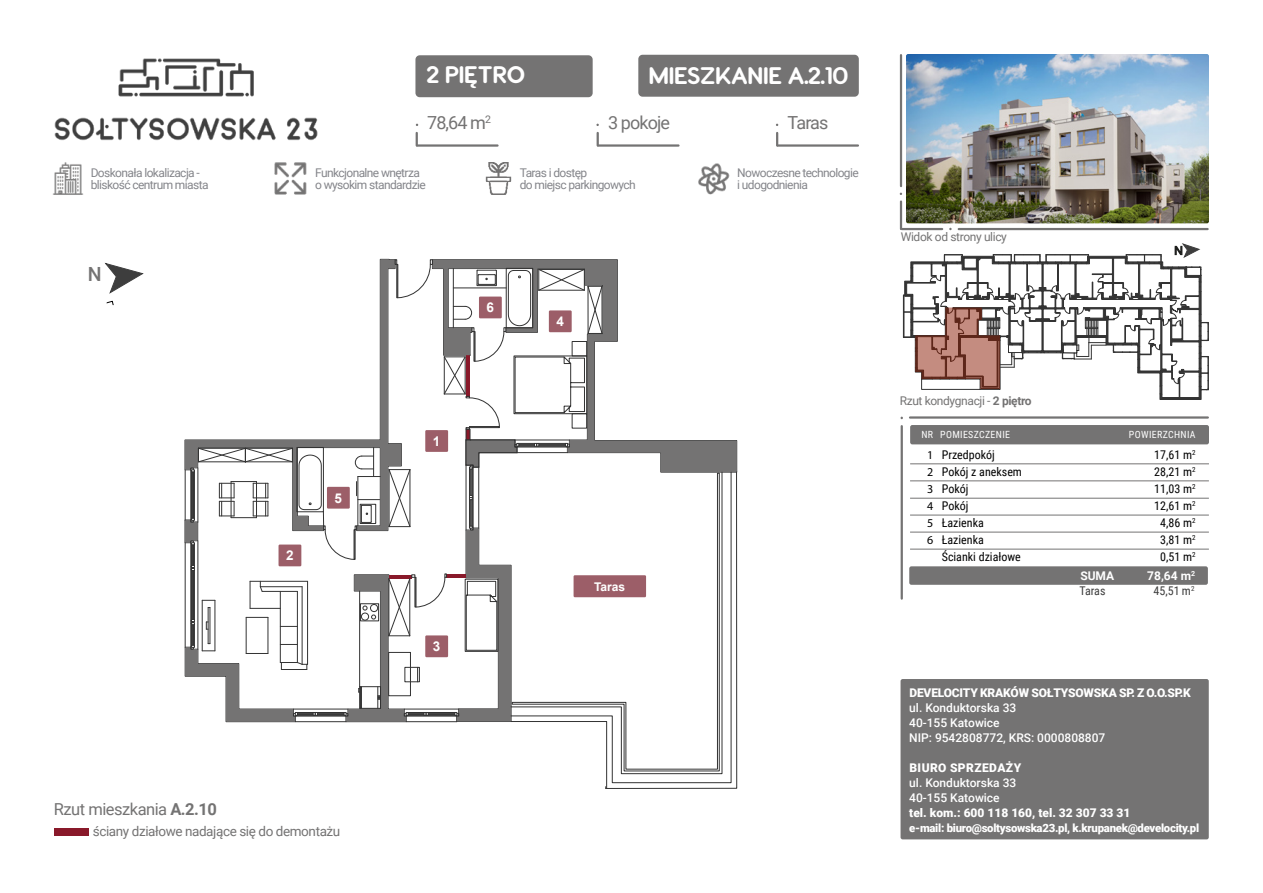
<style>
.page{position:relative;width:1263px;height:893px;background:#fff}
.page>*{position:absolute;margin:0;border:0;box-sizing:border-box;transform-origin:0 0}
.Nagłówki_Główne{font:800 24px "Visby Round CF";letter-spacing:-.04em;color:#fff}
.Nagłówki_Główne-2{font:500 19.5px "Roboto";color:#747373}
.Nagłówki_Główne-3{font:18px "Roboto";letter-spacing:-.05em;color:#747373}
.t1{font:16.5px "Roboto";letter-spacing:-.03em;color:#747373}
.t2{font:13.5px "Roboto";letter-spacing:-.03em;color:#747373}
.t3{font:700 13.5px "Arial";color:#fff}
.krótki_opis__zaleta{font:12px/12px "Roboto";letter-spacing:-.05em;color:#84858a}
.Dane_tabeli{font:12px "Roboto Condensed";color:#000}
.t4{font:500 12px/15px "Roboto";color:#fff}
.t5{font:900 12px "Roboto";color:#fff}
.t6{font:12px "Roboto";letter-spacing:-.03em;color:#747373}
.t7{font:900 12px "Roboto";letter-spacing:.035em;color:#fff}
.taras{font:12px "Roboto Condensed";color:#3d3d3d}
.podsumowanie_tabeli{font:700 12px "Roboto";color:#fff}
.Numeracja_rzędu{font:12px "Myriad Pro";color:#000}
.t8{font:700 12px "Arial";color:#fff}
.t9{font:900 11.4px "Roboto";letter-spacing:-.025em;color:#fff}
.t10{font:10.95px "Microsoft Ya Hei";color:#3d3d3d}
.Nagłówek_tabeli{font:9.9px "Roboto Condensed";letter-spacing:.035em;color:#fff}
.s1{font-weight:700}
</style>
<div class="page">
<div style="left:900px;top:679px;width:309px;height:160px;background:#747373;border-radius:2px"></div>
<img style="left:54px;top:58px;width:264px;height:83px">
<img style="left:906px;top:54px;width:303px;height:169px">
<div style="left:415px;top:55px;width:178px;height:42px;background:#747373;border-radius:4px"></div>
<div style="left:638px;top:55px;width:221px;height:42px;background:#747373;border-radius:4px"></div>
<hr style="left:900px;top:202px;width:2px;height:27px;background:#747373">
<hr style="left:900px;top:55px;width:2px;height:131px;background:#747373">
<hr style="left:902px;top:228px;width:40px;height:2px;background:#747373">
<hr style="left:959px;top:228px;width:248px;height:2px;background:#747373">
<svg style="left:416px;top:133px;width:2px;height:13px"></svg>
<svg style="left:597px;top:133px;width:2px;height:13px"></svg>
<svg style="left:776px;top:133px;width:2px;height:13px"></svg>
<hr style="left:417px;top:144px;width:80px;height:3px;background:#747373">
<hr style="left:598px;top:144px;width:80px;height:3px;background:#747373">
<hr style="left:778px;top:144px;width:80px;height:3px;background:#747373">
<img style="left:52px;top:162px;width:32px;height:33px">
<img style="left:485px;top:162px;width:27px;height:32px">
<img style="left:698px;top:163px;width:32px;height:32px">
<img style="left:274px;top:162px;width:33px;height:33px">
<svg style="left:903px;top:244px;width:306px;height:156px"></svg>
<svg style="left:433px;top:260px;width:185px;height:179px"></svg>
<svg style="left:379px;top:259px;width:22px;height:180px"></svg>
<svg style="left:395px;top:260px;width:38px;height:38px"></svg>
<hr style="left:602px;top:286px;width:1px;height:47px;background:#333">
<div style="left:506px;top:268px;width:27px;height:60px;border:1px solid #333"></div>
<svg style="left:184px;top:439px;width:553px;height:350px"></svg>
<svg style="left:444px;top:269px;width:158px;height:160px"></svg>
<div style="left:910px;top:425px;width:299px;height:19px;background:#747373;border-radius:2px"></div>
<div style="left:909px;top:566px;width:299px;height:19px;background:#747373;border-radius:2px"></div>
<hr style="left:910px;top:416px;width:298px;height:3px;background:#747373">
<hr style="left:901px;top:426px;width:2px;height:173px;background:#747373">
<div style="left:425px;top:430px;width:23px;height:22px;background:#9c5e68"></div>
<div style="left:425px;top:635px;width:23px;height:22px;background:#9c5e68"></div>
<div style="left:549px;top:310px;width:23px;height:22px;background:#9c5e68"></div>
<div style="left:327px;top:487px;width:23px;height:22px;background:#9c5e68"></div>
<div style="left:479px;top:297px;width:23px;height:21px;background:#9c5e68"></div>
<div style="left:278px;top:544px;width:23px;height:22px;background:#9c5e68"></div>
<div style="left:573px;top:575px;width:73px;height:22px;background:#9c5e68"></div>
<div style="left:54px;top:828px;width:35px;height:8px;background:#89192a"></div>
<hr style="left:910px;top:463px;width:299px;height:1px;background:#747373">
<hr style="left:910px;top:480px;width:299px;height:1px;background:#747373">
<hr style="left:910px;top:498px;width:299px;height:1px;background:#747373">
<hr style="left:910px;top:515px;width:299px;height:1px;background:#747373">
<hr style="left:910px;top:532px;width:299px;height:1px;background:#747373">
<hr style="left:910px;top:549px;width:299px;height:1px;background:#747373">
<svg style="left:105px;top:263px;width:39px;height:42px"></svg>
<h1 class="Nagłówki_Główne" style="left:426px;top:60px;width:101px">2 PIĘTRO</h1>
<p class="Nagłówki_Główne" style="left:648px;top:60px;width:202px">MIESZKANIE A.2.10</p>
<p class="Nagłówki_Główne-3" style="left:427px;top:110px;width:65px">78,64 m<sup>2</sup></p>
<p class="Nagłówki_Główne-3" style="left:608px;top:110px;width:63px">3 pokoje</p>
<p class="Nagłówki_Główne-3" style="left:787px;top:110px;width:52px">B lkon</p>
<p class="Nagłówki_Główne-3" style="left:787px;top:110px;width:42px">Taras</p>
<p class="krótki_opis__zaleta" style="left:91px;top:166px;width:119px">Doskonała lokalizacja - bliskość centrum miasta</p>
<p class="krótki_opis__zaleta" style="left:737px;top:166px;width:123px">Nowoczesne technologie i udogodnienia</p>
<p class="krótki_opis__zaleta" style="left:315px;top:166px;width:112px">Funkcjonalne wnętrza o wysokim standardzie</p>
<p class="krótki_opis__zaleta" style="left:520px;top:166px;width:69px">Taras i dostęp</p>
<p class="krótki_opis__zaleta" style="left:520px;top:178px;width:118px">do miejsc parkingowych</p>
<p class="Nagłówki_Główne-2" style="left:88px;top:260px;width:15px">N</p>
<p class="t3" style="left:286px;top:546px;width:9px">2</p>
<p class="t3" style="left:334px;top:488px;width:9px">5</p>
<p class="t1" style="left:54px;top:798px;width:165px">Rzut mieszkania <span class="s1">A.2.10</span></p>
<p class="t2" style="left:93px;top:822px;width:249px">ściany działowe nadające się do demontażu</p>
<p class="t3" style="left:486px;top:298px;width:9px">6</p>
<p class="t3" style="left:433px;top:432px;width:9px">1</p>
<p class="t3" style="left:433px;top:637px;width:9px">3</p>
<p class="t3" style="left:556px;top:312px;width:9px">4</p>
<p class="t8" style="left:594px;top:578px;width:33px">Taras</p>
<p class="t6" style="left:901px;top:228px;width:108px">Widok od strony ulicy</p>
<p class="t6" style="left:900px;top:393px;width:133px">Rzut kondygnacji - <span class="s1">2 piętro</span></p>
<p class="t10" style="left:1174px;top:243px;width:10px">N</p>
<p class="Nagłówek_tabeli" style="left:921px;top:428px;width:90px">NR POMIESZCZENIE</p>
<p class="Nagłówek_tabeli" style="left:1129px;top:428px;width:68px">POWIERZCHNIA</p>
<p class="Numeracja_rzędu" style="left:927px;top:448px;width:8px">1</p>
<p class="Dane_tabeli" style="left:942px;top:446px;width:55px">Przedpokój</p>
<p class="Dane_tabeli" style="left:1154px;top:446px;width:43px">17,61 m<sup>2</sup></p>
<p class="Numeracja_rzędu" style="left:927px;top:465px;width:8px">2</p>
<p class="Dane_tabeli" style="left:942px;top:463px;width:82px">Pokój z aneksem</p>
<p class="Dane_tabeli" style="left:1154px;top:463px;width:43px">28,21 m<sup>2</sup></p>
<p class="Numeracja_rzędu" style="left:927px;top:482px;width:8px">3</p>
<p class="Dane_tabeli" style="left:942px;top:481px;width:28px">Pokój</p>
<p class="Dane_tabeli" style="left:1154px;top:481px;width:43px">11,03 m<sup>2</sup></p>
<p class="Numeracja_rzędu" style="left:927px;top:499px;width:8px">4</p>
<p class="Dane_tabeli" style="left:942px;top:498px;width:28px">Pokój</p>
<p class="Dane_tabeli" style="left:1154px;top:498px;width:43px">12,61 m<sup>2</sup></p>
<p class="Numeracja_rzędu" style="left:927px;top:516px;width:8px">5</p>
<p class="Dane_tabeli" style="left:942px;top:515px;width:44px">Łazienka</p>
<p class="Dane_tabeli" style="left:1160px;top:515px;width:37px">4,86 m<sup>2</sup></p>
<p class="Numeracja_rzędu" style="left:927px;top:533px;width:8px">6</p>
<p class="Dane_tabeli" style="left:942px;top:532px;width:44px">Łazienka</p>
<p class="Dane_tabeli" style="left:1160px;top:532px;width:37px">3,81 m<sup>2</sup></p>
<p class="Dane_tabeli" style="left:942px;top:549px;width:81px">Ścianki działowe</p>
<p class="Dane_tabeli" style="left:1160px;top:549px;width:37px">0,51 m<sup>2</sup></p>
<p class="podsumowanie_tabeli" style="left:1080px;top:567px;width:35px">SUMA</p>
<p class="podsumowanie_tabeli" style="left:1147px;top:567px;width:49px">78,64 m<sup>2</sup></p>
<p class="taras" style="left:1079px;top:583px;width:27px">Taras</p>
<p class="taras" style="left:1153px;top:583px;width:43px">45,51 m<sup>2</sup></p>
<p class="t5" style="left:909px;top:684px;width:283px">DEVELOCITY KRAKÓW SOŁTYSOWSKA SP. Z O.O.SP.K</p>
<p class="t4" style="left:909px;top:700px;width:198px">ul. Konduktorska 33<br>40-155 Katowice<br>NIP: 9542808772, KRS: 0000808807</p>
<p class="t7" style="left:909px;top:759px;width:113px">BIURO SPRZEDAŻY</p>
<p class="t4" style="left:909px;top:775px;width:109px">ul. Konduktorska 33<br>40-155 Katowice</p>
<p class="t5" style="left:909px;top:804px;width:223px">tel. kom.: 600 118 160, tel. 32 307 33 31</p>
<p class="t9" style="left:909px;top:820px;width:291px">e-mail: biuro@soltysowska23.pl, k.krupanek@develocity.pl</p>
</div>
